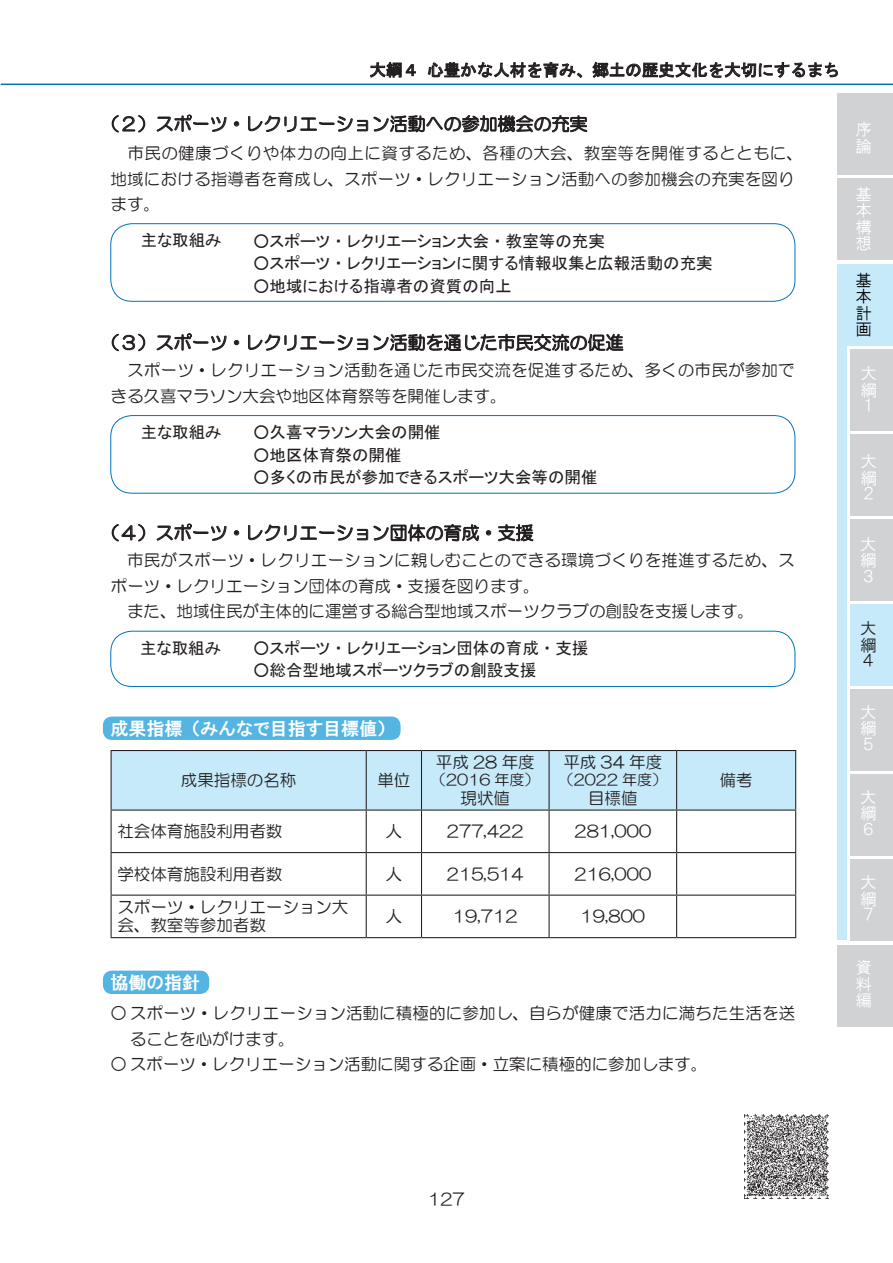
<style>
.page{position:relative;width:893px;height:1263px;background:#fff}
.page>*{position:absolute;margin:0;border:0;box-sizing:border-box;transform-origin:0 0}
.t1{font:18px "HG Maru Gothic MPRO";color:#231f20}
.t2{font:18px "HGP Gothic E";color:#fff}
.t3{font:16.5px/25.5px "HG Maru Gothic MPRO";color:#231f20}
.t4{font:16.5px "MS P Gothic";color:#231f20}
.t5{font:16.5px "MS Gothic";color:#231f20}
.t6{font:16.5px/16.5px "HGP Gothic M";color:#fff;text-align:justify}
.t7{font:16.5px/16.5px "HGP Gothic M";color:#000;text-align:justify}
.t8{font:16.5px/16.5px "HGP Gothic M";color:#231f20;text-align:justify}
.t9{font:15px "HG Maru Gothic MPRO";color:#231f20}
</style>
<div class="page">
<svg style="left:370px;top:62px;width:46px;height:15px"></svg>
<svg style="left:428px;top:62px;width:154px;height:16px"></svg>
<svg style="left:593px;top:62px;width:245px;height:16px"></svg>
<hr style="left:1px;top:84px;width:892px;height:1px;background:#0072bc">
<div style="left:837px;top:94px;width:56px;height:81px;background:#d1d2d4"></div>
<div style="left:837px;top:179px;width:56px;height:81px;background:#d1d2d4"></div>
<div style="left:837px;top:264px;width:56px;height:81px;background:#c6eafa"></div>
<div style="left:850px;top:349px;width:43px;height:81px;background:#d1d2d4"></div>
<div style="left:850px;top:434px;width:43px;height:81px;background:#d1d2d4"></div>
<div style="left:850px;top:519px;width:43px;height:81px;background:#d1d2d4"></div>
<div style="left:850px;top:604px;width:43px;height:82px;background:#c6eafa"></div>
<div style="left:850px;top:689px;width:43px;height:82px;background:#d1d2d4"></div>
<div style="left:850px;top:774px;width:43px;height:82px;background:#d1d2d4"></div>
<div style="left:850px;top:859px;width:43px;height:82px;background:#d1d2d4"></div>
<div style="left:837px;top:945px;width:56px;height:82px;background:#d1d2d4"></div>
<div style="left:837px;top:345px;width:10px;height:595px;background:#c6eafa"></div>
<div style="left:111px;top:631px;width:684px;height:56px;border:1px solid #0073bc;border-radius:21px"></div>
<div style="left:111px;top:415px;width:684px;height:78px;border:1px solid #0073bc;border-radius:21px"></div>
<div style="left:111px;top:223px;width:684px;height:78px;border:1px solid #0073bc;border-radius:21px"></div>
<svg style="left:112px;top:115px;width:33px;height:17px"></svg>
<svg style="left:157px;top:114px;width:69px;height:18px"></svg>
<svg style="left:234px;top:121px;width:5px;height:5px"></svg>
<svg style="left:248px;top:116px;width:120px;height:16px"></svg>
<svg style="left:374px;top:115px;width:213px;height:17px"></svg>
<svg style="left:112px;top:334px;width:33px;height:17px"></svg>
<svg style="left:157px;top:333px;width:69px;height:17px"></svg>
<svg style="left:234px;top:340px;width:5px;height:5px"></svg>
<svg style="left:248px;top:334px;width:120px;height:16px"></svg>
<svg style="left:374px;top:333px;width:249px;height:18px"></svg>
<svg style="left:112px;top:524px;width:33px;height:17px"></svg>
<svg style="left:157px;top:523px;width:69px;height:18px"></svg>
<svg style="left:234px;top:530px;width:5px;height:5px"></svg>
<svg style="left:248px;top:525px;width:120px;height:16px"></svg>
<svg style="left:374px;top:524px;width:105px;height:17px"></svg>
<svg style="left:486px;top:530px;width:5px;height:5px"></svg>
<svg style="left:498px;top:524px;width:35px;height:17px"></svg>
<div style="left:112px;top:751px;width:683px;height:58px;background:#c6eafa"></div>
<hr style="left:111px;top:750px;width:255px;height:1px;background:#231f20">
<hr style="left:111px;top:751px;width:1px;height:58px;background:#231f20">
<hr style="left:366px;top:750px;width:55px;height:1px;background:#231f20">
<hr style="left:366px;top:751px;width:1px;height:58px;background:#231f20">
<hr style="left:421px;top:750px;width:128px;height:1px;background:#231f20">
<hr style="left:421px;top:751px;width:1px;height:58px;background:#231f20">
<hr style="left:549px;top:750px;width:128px;height:1px;background:#231f20">
<hr style="left:549px;top:751px;width:1px;height:58px;background:#231f20">
<hr style="left:677px;top:750px;width:119px;height:1px;background:#231f20">
<hr style="left:676px;top:751px;width:1px;height:58px;background:#231f20">
<hr style="left:795px;top:751px;width:1px;height:58px;background:#231f20">
<hr style="left:111px;top:809px;width:255px;height:2px;background:#231f20">
<hr style="left:111px;top:811px;width:1px;height:41px;background:#231f20">
<hr style="left:366px;top:809px;width:55px;height:2px;background:#231f20">
<hr style="left:366px;top:811px;width:1px;height:41px;background:#231f20">
<hr style="left:421px;top:809px;width:128px;height:2px;background:#231f20">
<hr style="left:421px;top:811px;width:1px;height:41px;background:#231f20">
<hr style="left:549px;top:809px;width:128px;height:2px;background:#231f20">
<hr style="left:549px;top:811px;width:1px;height:41px;background:#231f20">
<hr style="left:677px;top:809px;width:119px;height:2px;background:#231f20">
<hr style="left:676px;top:811px;width:1px;height:41px;background:#231f20">
<hr style="left:795px;top:811px;width:1px;height:41px;background:#231f20">
<hr style="left:111px;top:852px;width:255px;height:1px;background:#231f20">
<hr style="left:111px;top:853px;width:1px;height:41px;background:#231f20">
<hr style="left:366px;top:852px;width:55px;height:1px;background:#231f20">
<hr style="left:366px;top:853px;width:1px;height:41px;background:#231f20">
<hr style="left:421px;top:852px;width:128px;height:1px;background:#231f20">
<hr style="left:421px;top:853px;width:1px;height:41px;background:#231f20">
<hr style="left:549px;top:852px;width:128px;height:1px;background:#231f20">
<hr style="left:549px;top:853px;width:1px;height:41px;background:#231f20">
<hr style="left:677px;top:852px;width:119px;height:1px;background:#231f20">
<hr style="left:676px;top:853px;width:1px;height:41px;background:#231f20">
<hr style="left:795px;top:853px;width:1px;height:41px;background:#231f20">
<hr style="left:111px;top:894px;width:255px;height:2px;background:#231f20">
<hr style="left:111px;top:896px;width:1px;height:41px;background:#231f20">
<hr style="left:366px;top:894px;width:55px;height:2px;background:#231f20">
<hr style="left:366px;top:896px;width:1px;height:41px;background:#231f20">
<hr style="left:421px;top:894px;width:128px;height:2px;background:#231f20">
<hr style="left:421px;top:896px;width:1px;height:41px;background:#231f20">
<hr style="left:549px;top:894px;width:128px;height:2px;background:#231f20">
<hr style="left:549px;top:896px;width:1px;height:41px;background:#231f20">
<hr style="left:677px;top:894px;width:119px;height:2px;background:#231f20">
<hr style="left:676px;top:896px;width:1px;height:41px;background:#231f20">
<hr style="left:795px;top:896px;width:1px;height:41px;background:#231f20">
<hr style="left:111px;top:937px;width:255px;height:1px;background:#231f20">
<hr style="left:366px;top:937px;width:55px;height:1px;background:#231f20">
<hr style="left:421px;top:937px;width:128px;height:1px;background:#231f20">
<hr style="left:549px;top:937px;width:128px;height:1px;background:#231f20">
<hr style="left:677px;top:937px;width:119px;height:1px;background:#231f20">
<div style="left:103px;top:716px;width:298px;height:24px;background:#54b4e2;border-radius:9px"></div>
<div style="left:103px;top:970px;width:106px;height:24px;background:#54b4e2;border-radius:9px"></div>
<img style="left:744px;top:1114px;width:85px;height:85px">
<p class="t5" style="left:370px;top:62px;width:472px">大綱４ 心豊かな人材を育み、郷土の歴史文化を大切にするまち</p>
<p class="t1" style="left:102px;top:115px;width:488px">（２）スポーツ・レクリエーション活動への参加機会の充実</p>
<p class="t3" style="left:111px;top:140px;width:694px">　市民の健康づくりや体力の向上に資するため、各種の大会、教室等を開催するとともに、地域における指導者を育成し、スポーツ・レクリエーション活動への参加機会の充実を図ります。</p>
<p class="t4" style="left:141px;top:232px;width:82px">主な取組み</p>
<p class="t4" style="left:253px;top:232px;width:353px">○スポーツ・レクリエーション大会・教室等の充実</p>
<p class="t4" style="left:253px;top:255px;width:461px">○スポーツ・レクリエーションに関する情報収集と広報活動の充実</p>
<p class="t4" style="left:253px;top:277px;width:260px">○地域における指導者の資質の向上</p>
<p class="t1" style="left:102px;top:333px;width:524px">（３）スポーツ・レクリエーション活動を通じた市民交流の促進</p>
<p class="t3" style="left:111px;top:357px;width:686px">　スポーツ・レクリエーション活動を通じた市民交流を促進するため、多くの市民が参加できる久喜マラソン大会や地区体育祭等を開催します。</p>
<p class="t4" style="left:141px;top:424px;width:82px">主な取組み</p>
<p class="t4" style="left:253px;top:424px;width:189px">○久喜マラソン大会の開催</p>
<p class="t4" style="left:253px;top:446px;width:150px">○地区体育祭の開催</p>
<p class="t4" style="left:253px;top:469px;width:346px">○多くの市民が参加できるスポーツ大会等の開催</p>
<p class="t1" style="left:102px;top:524px;width:434px">（４）スポーツ・レクリエーション団体の育成・支援</p>
<p class="t3" style="left:111px;top:548px;width:686px">　市民がスポーツ・レクリエーションに親しむことのできる環境づくりを推進するため、スポーツ・レクリエーション団体の育成・支援を図ります。</p>
<p class="t3" style="left:111px;top:599px;width:645px">　また、地域住民が主体的に運営する総合型地域スポーツクラブの創設を支援します。</p>
<p class="t4" style="left:140px;top:639px;width:82px">主な取組み</p>
<p class="t4" style="left:253px;top:639px;width:337px">○スポーツ・レクリエーション団体の育成・支援</p>
<p class="t4" style="left:253px;top:662px;width:285px">○総合型地域スポーツクラブの創設支援</p>
<p class="t2" style="left:111px;top:719px;width:277px">成果指標（みんなで目指す目標値）</p>
<p class="t3" style="left:181px;top:767px;width:117px">成果指標の名称</p>
<p class="t3" style="left:377px;top:767px;width:34px">単位</p>
<p class="t3" style="left:436px;top:749px;width:100px">平成 28 年度</p>
<p class="t9" style="left:431px;top:772px;width:110px">（2016 年度）</p>
<p class="t3" style="left:461px;top:785px;width:51px">現状値</p>
<p class="t3" style="left:563px;top:749px;width:100px">平成 34 年度</p>
<p class="t9" style="left:559px;top:772px;width:110px">（2022 年度）</p>
<p class="t3" style="left:588px;top:785px;width:51px">目標値</p>
<p class="t3" style="left:117px;top:818px;width:166px">社会体育施設利用者数</p>
<p class="t3" style="left:386px;top:818px;width:18px">人</p>
<p class="t3" style="left:447px;top:818px;width:78px">277,422</p>
<p class="t3" style="left:574px;top:818px;width:78px">281,000</p>
<p class="t3" style="left:117px;top:861px;width:166px">学校体育施設利用者数</p>
<p class="t3" style="left:386px;top:861px;width:18px">人</p>
<p class="t3" style="left:447px;top:861px;width:78px">215,514</p>
<p class="t3" style="left:574px;top:861px;width:78px">216,000</p>
<p class="t3" style="left:117px;top:898px;width:232px;line-height:18px">スポーツ・レクリエーション大会、教室等参加者数</p>
<p class="t3" style="left:386px;top:903px;width:18px">人</p>
<p class="t3" style="left:453px;top:903px;width:66px">19,712</p>
<p class="t3" style="left:580px;top:903px;width:66px">19,800</p>
<p class="t2" style="left:111px;top:973px;width:91px">協働の指針</p>
<p class="t3" style="left:720px;top:767px;width:34px">備考</p>
<p class="t3" style="left:130px;top:1001px;width:667px;text-indent:-19px">○スポーツ・レクリエーション活動に積極的に参加し、自らが健康で活力に満ちた生活を送ることを心がけます。</p>
<p class="t3" style="left:111px;top:1052px;width:598px">○ スポーツ・レクリエーション活動に関する企画・立案に積極的に参加します。</p>
<p class="t6" style="left:855px;top:121px;width:17px">序論</p>
<p class="t6" style="left:855px;top:185px;width:17px">基本構想</p>
<p class="t7" style="left:855px;top:272px;width:17px">基本計画</p>
<p class="t6" style="left:860px;top:365px;width:17px">大綱１</p>
<p class="t6" style="left:861px;top:453px;width:17px">大綱２</p>
<p class="t6" style="left:860px;top:536px;width:17px">大綱３</p>
<p class="t8" style="left:860px;top:620px;width:17px">大綱４</p>
<p class="t6" style="left:860px;top:704px;width:17px">大綱５</p>
<p class="t6" style="left:860px;top:789px;width:17px">大綱６</p>
<p class="t6" style="left:860px;top:874px;width:17px">大綱７</p>
<p class="t6" style="left:855px;top:959px;width:17px">資料編</p>
<p class="t3" style="left:428px;top:1186px;width:38px">127</p>
</div>
